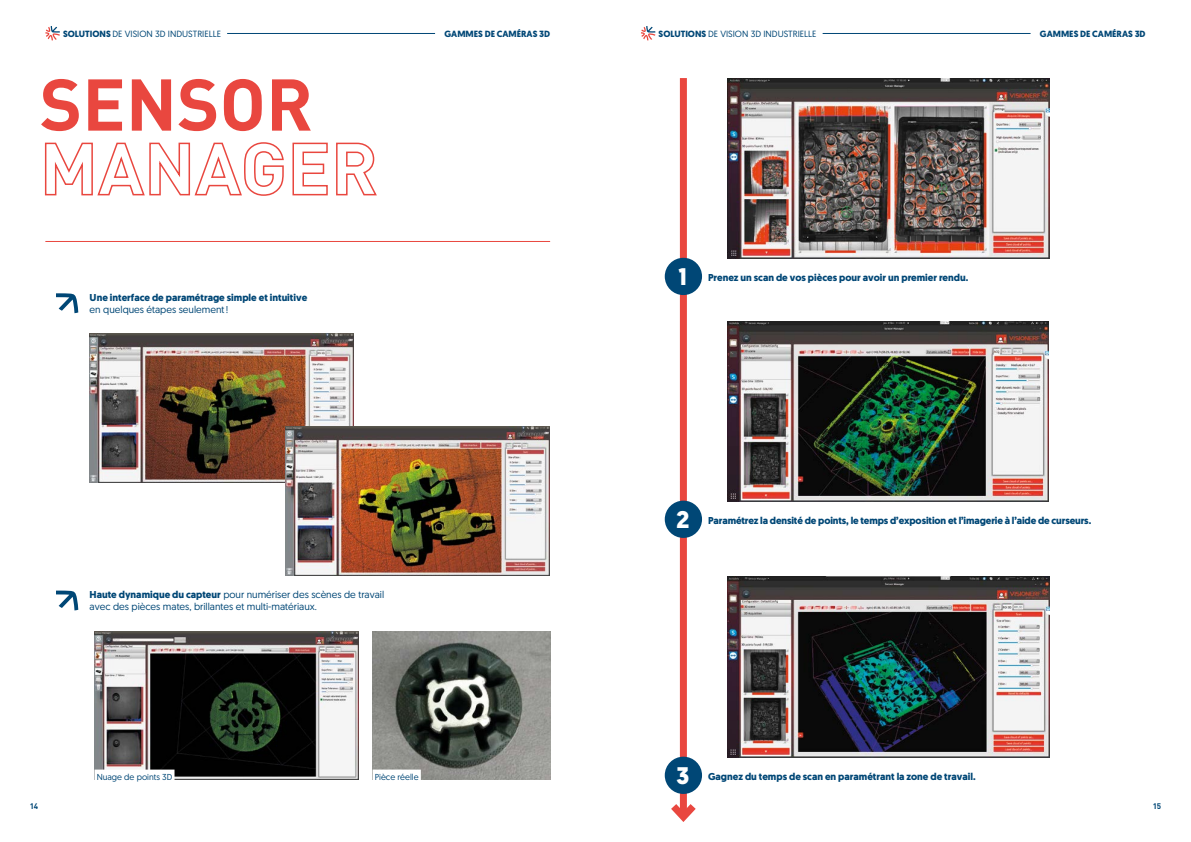
<style>
.page{position:relative;width:1191px;height:842px;background:#fff}
.page>*{position:absolute;margin:0;border:0;box-sizing:border-box;transform-origin:0 0}
.t1{font:700 72px/64px "DIN Pro";color:#e9473f}
.TexteCourant{font:700 24px "Geomanist";color:#fff}
.TexteCourant-2{font:700 10px/12px "Geomanist";color:#004776}
.TexteCourant-3{font:10px/12px "Geomanist";color:#004776}
.t2{font:9px "Geomanist";color:#004776}
.t3{font:700 9px "Geomanist";color:#004776}
.LegendePhoto{font:8.7px "Geomanist";color:#004776}
.t4{font:700 8px "DIN Pro";color:#004776}
.s1{font-weight:700}
.s2{font-weight:400}
</style>
<div class="page">
<img style="left:727px;top:78px;width:322px;height:181px">
<img style="left:727px;top:576px;width:322px;height:182px">
<img style="left:727px;top:321px;width:321px;height:181px">
<svg style="left:641px;top:26px;width:14px;height:14px"></svg>
<svg style="left:45px;top:26px;width:15px;height:14px"></svg>
<hr style="left:45px;top:241px;width:505px;height:1px;background:#e9473f">
<hr style="left:822px;top:33px;width:208px;height:1px;background:#004776">
<hr style="left:227px;top:33px;width:208px;height:1px;background:#004776">
<div style="left:680px;top:78px;width:7px;height:739px;background:#e9473f"></div>
<svg style="left:671px;top:796px;width:25px;height:26px"></svg>
<svg style="left:56px;top:293px;width:22px;height:20px"></svg>
<svg style="left:56px;top:591px;width:22px;height:19px"></svg>
<div style="left:665px;top:258px;width:37px;height:37px;background:#004776;border-radius:50%"></div>
<div style="left:665px;top:501px;width:37px;height:37px;background:#004776;border-radius:50%"></div>
<div style="left:665px;top:757px;width:37px;height:37px;background:#004776;border-radius:50%"></div>
<img style="left:90px;top:334px;width:263px;height:148px">
<img style="left:286px;top:427px;width:264px;height:148px">
<img style="left:94px;top:631px;width:264px;height:148px">
<img style="left:372px;top:631px;width:178px;height:148px">
<div style="left:94px;top:769px;width:80px;height:14px;background:#fff"></div>
<div style="left:372px;top:769px;width:49px;height:14px;background:#fff"></div>
<p class="t3" style="left:444px;top:28px;width:107px">GAMMES DE CAMÉRAS 3D</p>
<p class="t3" style="left:1040px;top:28px;width:107px">GAMMES DE CAMÉRAS 3D</p>
<p class="t2" style="left:63px;top:28px;width:159px"><span class="s1">SOLUTIONS</span> DE VISION 3D INDUSTRIELLE</p>
<p class="t2" style="left:658px;top:28px;width:159px"><span class="s1">SOLUTIONS</span> DE VISION 3D INDUSTRIELLE</p>
<p class="t1" style="left:40px;top:64px;width:340px">SENSOR<br>MANAGER</p>
<p class="TexteCourant-2" style="left:90px;top:291px;width:219px">Une interface de paramétrage simple et intuitive <span class="s2">en quelques étapes seulement!</span></p>
<p class="TexteCourant-3" style="left:90px;top:588px;width:296px"><span class="s1">Haute dynamique du capteur</span> pour numériser des scènes de travail avec des pièces mates, brillantes et multi-matériaux.</p>
<p class="TexteCourant" style="left:678px;top:261px;width:10px">1</p>
<p class="TexteCourant-2" style="left:708px;top:271px;width:262px">Prenez un scan de vos pièces pour avoir un premier rendu.</p>
<p class="TexteCourant" style="left:676px;top:504px;width:15px">2</p>
<p class="TexteCourant-2" style="left:708px;top:514px;width:385px">Paramétrez la densité de points, le temps d’exposition et l’imagerie à l’aide de curseurs.</p>
<p class="LegendePhoto" style="left:97px;top:771px;width:77px">Nuage de points 3D</p>
<p class="LegendePhoto" style="left:375px;top:771px;width:45px">Pièce réelle</p>
<p class="TexteCourant" style="left:676px;top:760px;width:15px">3</p>
<p class="TexteCourant-2" style="left:708px;top:770px;width:269px">Gagnez du temps de scan en paramétrant la zone de travail.</p>
<p class="t4" style="left:30px;top:800px;width:10px">14</p>
<p class="t4" style="left:1152px;top:800px;width:10px">15</p>
</div>
